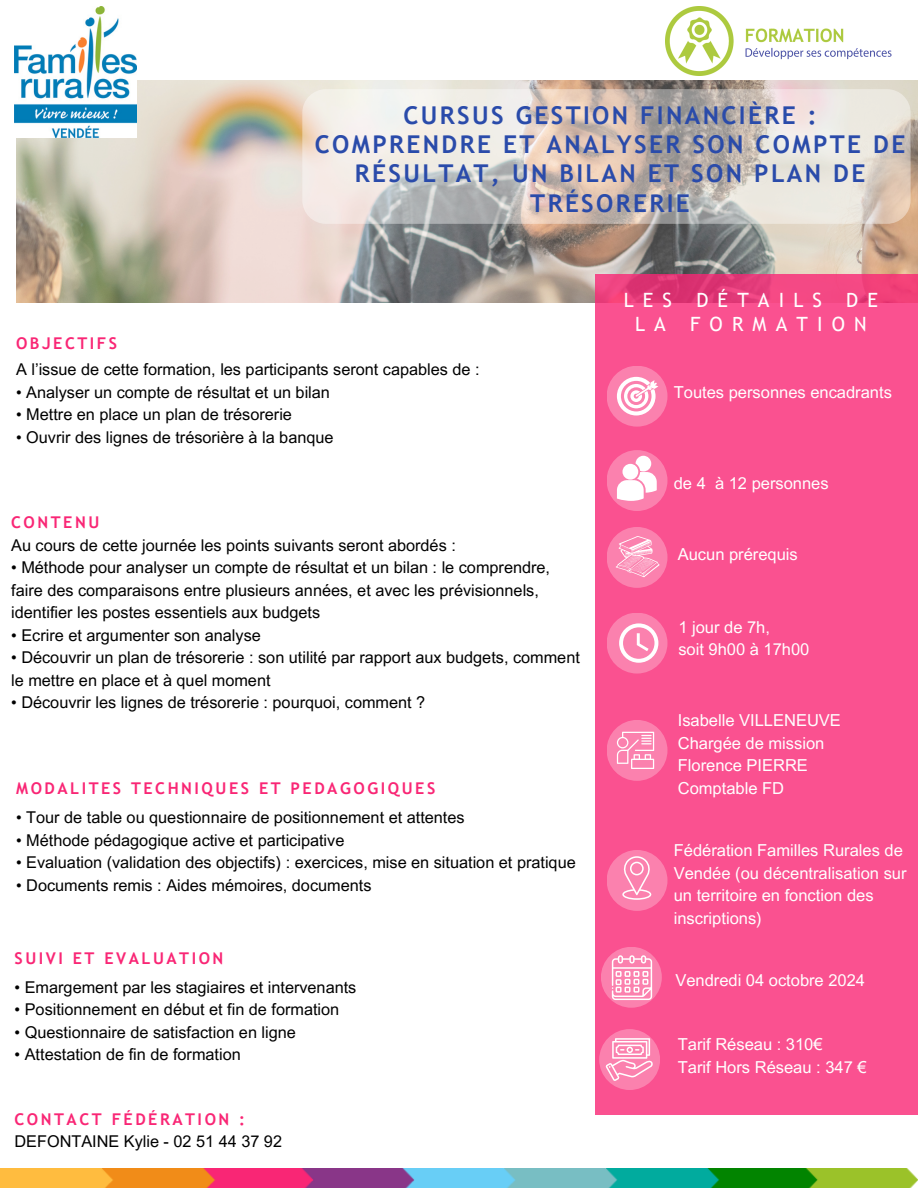
<style>
.page{position:relative;width:918px;height:1188px;background:#fff}
.page>*{position:absolute;margin:0;border:0;box-sizing:border-box;transform-origin:0 0}
.t1{font:700 24.6px/29.2px "Trebuchet MS";letter-spacing:.095em;color:#2a4baa;text-align:center}
.t2{font:19.65px/23.7px "Trebuchet MS";letter-spacing:.465em;color:#fff;text-align:center}
.t3{font:16.5px/22.5px "Arial MT Pro";color:#fff}
.t4{font:16.2px/22.5px "Arial MT Pro";color:#000}
.t5{font:700 16.2px "Trebuchet MS";letter-spacing:.155em;color:#f92675}
</style>
<div class="page">
<img style="left:16px;top:81px;width:902px;height:221px">
<div style="left:595px;top:274px;width:323px;height:841px;background:#fa5190"></div>
<div style="left:607px;top:450px;width:61px;height:61px;background:#fb81ae;border-radius:50%"></div>
<div style="left:607px;top:720px;width:61px;height:61px;background:linear-gradient(to right,#fb81ae,#fb7fad);border-radius:50%"></div>
<div style="left:607px;top:527px;width:61px;height:61px;background:#fb81ae;border-radius:50%"></div>
<div style="left:607px;top:613px;width:61px;height:61px;background:#fb81ae;border-radius:50%"></div>
<div style="left:607px;top:366px;width:61px;height:61px;background:#fb81ae;border-radius:50%"></div>
<div style="left:607px;top:850px;width:61px;height:61px;background:#fb81ae;border-radius:50%"></div>
<svg style="left:601px;top:947px;width:61px;height:61px"></svg>
<div style="left:599px;top:1029px;width:61px;height:61px;background:#fb81ae;border-radius:50%"></div>
<img style="left:666px;top:7px;width:226px;height:68px">
<img style="left:0;top:1169px;width:918px;height:19px">
<img style="left:15px;top:7px;width:121px;height:130px">
<svg style="left:302px;top:89px;width:609px;height:135px;background:#d9d1c9"></svg>
<svg style="left:617px;top:456px;width:39px;height:45px"></svg>
<svg style="left:617px;top:377px;width:41px;height:38px"></svg>
<svg style="left:616px;top:536px;width:44px;height:41px"></svg>
<svg style="left:619px;top:623px;width:39px;height:40px"></svg>
<svg style="left:617px;top:732px;width:37px;height:37px"></svg>
<svg style="left:622px;top:856px;width:29px;height:44px"></svg>
<svg style="left:606px;top:1038px;width:47px;height:43px"></svg>
<svg style="left:612px;top:955px;width:40px;height:45px;background:#fcb0cc"></svg>
<p class="t1" style="left:404px;top:100px;width:415px">CURSUS GESTION FINANCIÈRE :</p>
<p class="t1" style="left:315px;top:130px;width:592px">COMPRENDRE ET ANALYSER SON COMPTE DE<br>RÉSULTAT, UN BILAN ET SON PLAN DE<br>TRÉSORERIE</p>
<p class="t5" style="left:16px;top:334px;width:103px">OBJECTIFS</p>
<p class="t4" style="left:16px;top:360px;width:465px">A l’issue de cette formation, les participants seront capables de :</p>
<p class="t4" style="left:16px;top:383px;width:315px">• Analyser un compte de résultat et un bilan</p>
<p class="t4" style="left:16px;top:405px;width:277px">• Mettre en place un plan de trésorerie</p>
<p class="t4" style="left:16px;top:428px;width:319px">• Ouvrir des lignes de trésorière à la banque</p>
<p class="t5" style="left:11px;top:513px;width:90px">CONTENU</p>
<p class="t4" style="left:11px;top:536px;width:446px">Au cours de cette journée les points suivants seront abordés :</p>
<p class="t4" style="left:11px;top:559px;width:540px">• Méthode pour analyser un compte de résultat et un bilan : le comprendre, faire des comparaisons entre plusieurs années, et avec les prévisionnels, identifier les postes essentiels aux budgets</p>
<p class="t4" style="left:11px;top:626px;width:251px">• Ecrire et argumenter son analyse</p>
<p class="t4" style="left:11px;top:649px;width:570px">• Découvrir un plan de trésorerie : son utilité par rapport aux budgets, comment le mettre en place et à quel moment</p>
<p class="t4" style="left:11px;top:694px;width:416px">• Découvrir les lignes de trésorerie : pourquoi, comment ?</p>
<p class="t5" style="left:16px;top:779px;width:421px">MODALITES TECHNIQUES ET PEDAGOGIQUES</p>
<p class="t4" style="left:16px;top:808px;width:450px">• Tour de table ou questionnaire de positionnement et attentes</p>
<p class="t4" style="left:16px;top:831px;width:330px">• Méthode pédagogique active et participative</p>
<p class="t4" style="left:16px;top:853px;width:561px">• Evaluation (validation des objectifs) : exercices, mise en situation et pratique</p>
<p class="t4" style="left:16px;top:876px;width:357px">• Documents remis : Aides mémoires, documents</p>
<p class="t5" style="left:15px;top:949px;width:210px">SUIVI ET EVALUATION</p>
<p class="t4" style="left:15px;top:978px;width:343px">• Emargement par les stagiaires et intervenants</p>
<p class="t4" style="left:15px;top:1000px;width:326px">• Positionnement en début et fin de formation</p>
<p class="t4" style="left:15px;top:1023px;width:283px">• Questionnaire de satisfaction en ligne</p>
<p class="t4" style="left:15px;top:1045px;width:228px">• Attestation de fin de formation</p>
<p class="t5" style="left:15px;top:1110px;width:232px">CONTACT FÉDÉRATION :</p>
<p class="t4" style="left:15px;top:1132px;width:269px">DEFONTAINE Kylie - 02 51 44 37 92</p>
<p class="t2" style="left:624px;top:289px;width:256px">LES DÉTAILS DE<br>LA FORMATION</p>
<p class="t3" style="left:674px;top:383px;width:220px">Toutes personnes encadrants</p>
<p class="t3" style="left:674px;top:474px;width:156px">de 4 à 12 personnes</p>
<p class="t3" style="left:678px;top:545px;width:122px">Aucun prérequis</p>
<p class="t3" style="left:678px;top:618px;width:93px">1 jour de 7h,</p>
<p class="t3" style="left:678px;top:640px;width:133px">soit 9h00 à 17h00</p>
<p class="t3" style="left:678px;top:711px;width:165px">Isabelle VILLENEUVE</p>
<p class="t3" style="left:678px;top:734px;width:148px">Chargée de mission</p>
<p class="t3" style="left:678px;top:756px;width:132px">Florence PIERRE</p>
<p class="t3" style="left:678px;top:779px;width:108px">Comptable FD</p>
<p class="t3" style="left:674px;top:841px;width:234px">Fédération Familles Rurales de<br>Vendée (ou décentralisation sur un territoire en fonction des inscriptions)</p>
<p class="t3" style="left:675px;top:971px;width:191px">Vendredi 04 octobre 2024</p>
<p class="t3" style="left:678px;top:1035px;width:146px">Tarif Réseau : 310€</p>
<p class="t3" style="left:678px;top:1058px;width:190px">Tarif Hors Réseau : 347 €</p>
</div>
